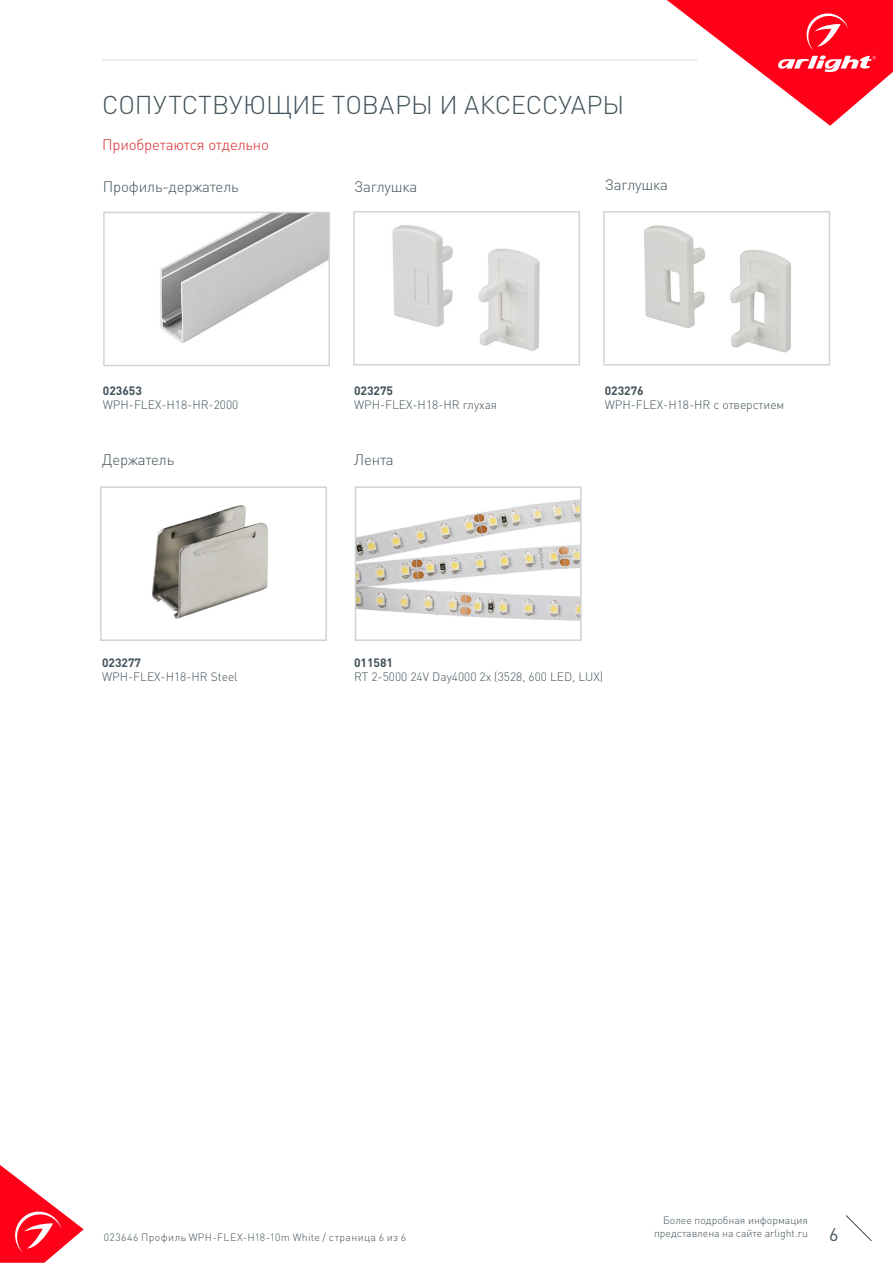
<style>
.page{position:relative;width:893px;height:1263px;background:#fff}
.page>*{position:absolute;margin:0;border:0;box-sizing:border-box;transform-origin:0 0}
.t1{font:300 25.5px "DIN Pro";color:#425159}
.t2{font:18px "DIN Pro";color:#425159}
.t3{font:300 15px "DIN Pro";letter-spacing:-.01em;color:#425159}
.t4{font:300 15px "DIN Pro";letter-spacing:-.01em;color:#d5262a}
.t5{font:300 12px "DIN Pro";color:#425159}
.t6{font:700 12px "DIN Pro";color:#425159}
.t7{font:300 10.5px "DIN Pro";color:#425159}
.t8{font:300 10.5px "DIN Pro";letter-spacing:.04em;color:#425159}
</style>
<div class="page">
<svg style="left:0;top:1165px;width:84px;height:98px"></svg>
<svg style="left:845px;top:1215px;width:27px;height:26px"></svg>
<svg style="left:667px;top:0;width:226px;height:126px"></svg>
<hr style="left:102px;top:60px;width:595px;height:1px;background:#dcdddf">
<img style="left:160px;top:215px;width:167px;height:128px">
<div style="left:103px;top:212px;width:227px;height:154px;border:2px solid #d1d2d4"></div>
<img style="left:358px;top:499px;width:221px;height:122px">
<div style="left:355px;top:486px;width:227px;height:155px;border:2px solid #d1d2d4"></div>
<img style="left:392px;top:225px;width:148px;height:126px">
<div style="left:353px;top:211px;width:227px;height:155px;border:2px solid #d1d2d4"></div>
<img style="left:644px;top:225px;width:147px;height:128px">
<div style="left:603px;top:211px;width:227px;height:155px;border:2px solid #d1d2d4"></div>
<img style="left:152px;top:505px;width:116px;height:114px">
<div style="left:100px;top:486px;width:227px;height:155px;border:2px solid #d1d2d4"></div>
<p class="t1" style="left:102px;top:87px;width:524px">СОПУТСТВУЮЩИЕ ТОВАРЫ И АКСЕССУАРЫ</p>
<p class="t4" style="left:102px;top:134px;width:168px">Приобретаются отдельно</p>
<p class="t3" style="left:103px;top:177px;width:137px">Профиль-держатель</p>
<p class="t3" style="left:605px;top:174px;width:65px">Заглушка</p>
<p class="t3" style="left:354px;top:177px;width:65px">Заглушка</p>
<p class="t6" style="left:103px;top:382px;width:41px">023653</p>
<p class="t5" style="left:103px;top:397px;width:137px">WPH-FLEX-H18-HR-2000</p>
<p class="t6" style="left:354px;top:382px;width:41px">023275</p>
<p class="t5" style="left:354px;top:397px;width:145px">WPH-FLEX-H18-HR глухая</p>
<p class="t3" style="left:102px;top:449px;width:73px">Держатель</p>
<p class="t3" style="left:354px;top:449px;width:41px">Лента</p>
<p class="t6" style="left:605px;top:382px;width:41px">023276</p>
<p class="t5" style="left:605px;top:397px;width:181px">WPH-FLEX-H18-HR с отверстием</p>
<p class="t6" style="left:102px;top:654px;width:41px">023277</p>
<p class="t5" style="left:102px;top:669px;width:137px">WPH-FLEX-H18-HR Steel</p>
<p class="t6" style="left:354px;top:654px;width:41px">011581</p>
<p class="t5" style="left:354px;top:669px;width:251px">RT 2-5000 24V Day4000 2x (3528, 600 LED, LUX)</p>
<p class="t7" style="left:663px;top:1213px;width:146px">Более подробная информация</p>
<p class="t7" style="left:654px;top:1226px;width:155px">представлена на сайте arlight.ru</p>
<p class="t8" style="left:104px;top:1230px;width:304px">023646 Профиль WPH-FLEX-Н18-10m White / страница 6 из 6</p>
<h2 class="t2" style="left:829px;top:1222px;width:11px">6</h2>
</div>
